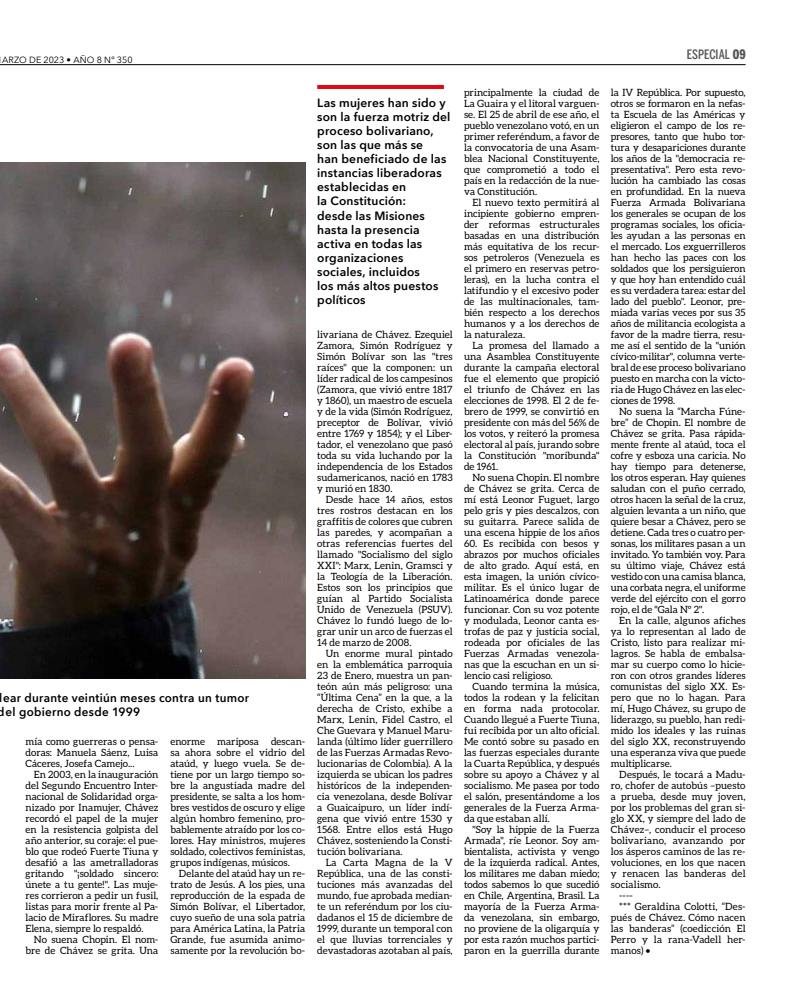
<style>
.page{position:relative;width:808px;height:1007px;background:#fff}
.page>*{position:absolute;margin:0;border:0;box-sizing:border-box;transform-origin:0 0}
.t1{font:500 13px "Benton Sans Comp";letter-spacing:.005em;color:#575756}
.t2{font:600 12px/14px "Avenir Next";letter-spacing:.015em;color:#000}
.t3{font:10px/11px "Aleo";letter-spacing:.005em;color:#000;text-align:justify}
.t4{font:9px "Avenir Next";letter-spacing:.005em;color:#000}
.s1{font-weight:900}
</style>
<div class="page">
<hr style="left:0;top:64px;width:746px;height:1px;background:#000">
<img style="left:0;top:162px;width:305px;height:517px">
<hr style="left:317px;top:85px;width:127px;height:4px;background:#e30613">
<p class="t4" style="left:2px;top:52px;width:132px">ARZO DE 2023 • AÑO 8 Nº 350</p>
<p class="t2" style="left:-2px;top:690px;width:252px">lear durante veintiún meses contra un tumor del gobierno desde 1999</p>
<p class="t3" style="left:25px;top:735px;width:134px">mía como guerreras o pensa&shy;doras: Manuela Sáenz, Luisa Cáceres, Josefa Camejo...</p>
<p class="t3" style="left:25px;top:768px;width:134px;text-indent:8px">En 2003, en la inauguración del Segundo Encuentro Inter&shy;nacional de Solidaridad orga&shy;nizado por Inamujer, Chávez recordó el papel de la mujer en la resistencia golpista del año anterior, su coraje: el pue&shy;blo que rodeó Fuerte Tiuna y desafió a las ametralladoras gritando "¡soldado sincero: únete a tu gente!". Las muje&shy;res corrieron a pedir un fusil, listas para morir frente al Pa&shy;lacio de Miraflores. Su madre Elena, siempre lo respaldó.</p>
<p class="t3" style="left:25px;top:933px;width:134px;text-align:right">No suena Chopin. El nom&shy;bre de Chávez se grita. Una</p>
<p class="t3" style="left:170px;top:735px;width:136px">enorme mariposa descan&shy;sa ahora sobre el vidrio del ataúd, y luego vuela. Se de&shy;tiene por un largo tiempo so&shy;bre la angustiada madre del presidente, se salta a los hom&shy;bres vestidos de oscuro y elige algún hombro femenino, pro&shy;bablemente atraído por los co&shy;lores. Hay ministros, mujeres soldado, colectivos feministas, grupos indígenas, músicos.</p>
<p class="t3" style="left:170px;top:867px;width:136px;text-indent:8px">Delante del ataúd hay un re&shy;trato de Jesús. A los pies, una reproducción de la espada de Simón Bolívar, el Libertador, cuyo sueño de una sola patria para América Latina, la Patria Grande, fue asumida animo&shy;samente por la revolución bo-</p>
<h1 class="t1" style="left:687px;top:46px;width:60px">ESPECIAL <span class="s1">09</span></h1>
<p class="t2" style="left:317px;top:96px;width:135px">Las mujeres han sido y son la fuerza motriz del proceso bolivariano, son las que más se<br>han beneficiado de las instancias liberadoras establecidas en<br>la Constitución:<br>desde las Misiones hasta la presencia activa en todas las organizaciones sociales, incluidos<br>los más altos puestos políticos</p>
<p class="t3" style="left:317px;top:328px;width:137px">livariana de Chávez. Ezequiel Zamora, Simón Rodríguez y Simón Bolívar son las "tres raíces" que la componen: un líder radical de los campesinos (Zamora, que vivió entre 1817 y 1860), un maestro de escuela y de la vida (Simón Rodríguez, preceptor de Bolívar, vivió entre 1769 y 1854); y el Liber&shy;tador, el venezolano que pasó toda su vida luchando por la independencia de los Estados sudamericanos, nació en 1783 y murió en 1830.</p>
<p class="t3" style="left:317px;top:493px;width:137px;text-indent:8px">Desde hace 14 años, estos tres rostros destacan en los graffitis de colores que cubren las paredes, y acompañan a otras referencias fuertes del llamado "Socialismo del siglo XXI": Marx, Lenin, Gramsci y la Teología de la Liberación.<br>Estos son los principios que guían al Partido Socialista Unido de Venezuela (PSUV).<br>Chávez lo fundó luego de lo&shy;grar unir un arco de fuerzas el 14 de marzo de 2008.</p>
<p class="t3" style="left:317px;top:647px;width:137px;text-indent:8px">Un enorme mural pintado en la emblemática parroquia 23 de Enero, muestra un pan&shy;teón aún más peligroso: una “Última Cena” en la que, a la derecha de Cristo, exhibe a Marx, Lenin, Fidel Castro, el Che Guevara y Manuel Maru&shy;landa (último líder guerrillero de las Fuerzas Armadas Revo&shy;lucionarias de Colombia). A la izquierda se ubican los padres históricos de la independen&shy;cia venezolana, desde Bolívar a Guaicaipuro, un líder indí&shy;gena que vivió entre 1530 y 1568. Entre ellos está Hugo Chávez, sosteniendo la Consti&shy;tución bolivariana.</p>
<p class="t3" style="left:317px;top:856px;width:137px;text-indent:8px">La Carta Magna de la V República, una de las consti&shy;tuciones más avanzadas del mundo, fue aprobada median&shy;te un referéndum por los ciu&shy;dadanos el 15 de diciembre de 1999, durante un temporal con el que lluvias torrenciales y devastadoras azotaban al país,</p>
<p class="t3" style="left:464px;top:86px;width:137px">principalmente la ciudad de La Guaira y el litoral varguen&shy;se. El 25 de abril de ese año, el pueblo venezolano votó, en un primer referéndum, a favor de la convocatoria de una Asam&shy;blea Nacional Constituyente, que comprometió a todo el país en la redacción de la nue&shy;va Constitución.</p>
<p class="t3" style="left:464px;top:196px;width:137px;text-indent:8px">El nuevo texto permitirá al incipiente gobierno empren&shy;der reformas estructurales basadas en una distribución más equitativa de los recur&shy;sos petroleros (Venezuela es el primero en reservas petro&shy;leras), en la lucha contra el latifundio y el excesivo poder de las multinacionales, tam&shy;bién respecto a los derechos humanos y a los derechos de la naturaleza.</p>
<p class="t3" style="left:464px;top:339px;width:137px;text-indent:8px">La promesa del llamado a una Asamblea Constituyente durante la campaña electoral fue el elemento que propició el triunfo de Chávez en las elecciones de 1998. El 2 de fe&shy;brero de 1999, se convirtió en presidente con más del 56% de los votos, y reiteró la promesa electoral al país, jurando sobre la Constitución "moribunda" de 1961.</p>
<p class="t3" style="left:464px;top:471px;width:137px;text-indent:8px">No suena Chopin. El nombre de Chávez se grita. Cerca de mí está Leonor Fuguet, largo pelo gris y pies descalzos, con su guitarra. Parece salida de una escena hippie de los años</p>
<p class="t3" style="left:464px;top:537px;width:137px">60. Es recibida con besos y abrazos por muchos oficiales de alto grado. Aquí está, en esta imagen, la unión cívico&shy;militar. Es el único lugar de Latinoamérica donde parece funcionar. Con su voz potente y modulada, Leonor canta es&shy;trofas de paz y justicia social, rodeada por oficiales de las Fuerzas Armadas venezola&shy;nas que la escuchan en un si&shy;lencio casi religioso.</p>
<p class="t3" style="left:464px;top:680px;width:137px;text-indent:8px">Cuando termina la música, todos la rodean y la felicitan en forma nada protocolar.<br>Cuando llegué a Fuerte Tiuna, fui recibida por un alto oficial.<br>Me contó sobre su pasado en las fuerzas especiales durante la Cuarta República, y después sobre su apoyo a Chávez y al socialismo. Me pasea por todo el salón, presentándome a los generales de la Fuerza Arma&shy;da que estaban allí.</p>
<p class="t3" style="left:464px;top:823px;width:137px;text-indent:8px">"Soy la hippie de la Fuerza Armada", ríe Leonor. Soy am&shy;bientalista, activista y vengo de la izquierda radical. Antes, los militares me daban miedo; todos sabemos lo que sucedió en Chile, Argentina, Brasil. La mayoría de la Fuerza Arma&shy;da venezolana, sin embargo, no proviene de la oligarquía y por esta razón muchos partici&shy;paron en la guerrilla durante</p>
<p class="t3" style="left:611px;top:86px;width:136px">la IV República. Por supuesto, otros se formaron en la nefas&shy;ta Escuela de las Américas y eligieron el campo de los re&shy;presores, tanto que hubo tor&shy;tura y desapariciones durante los años de la "democracia re&shy;presentativa". Pero esta revo&shy;lución ha cambiado las cosas en profundidad. En la nueva Fuerza Armada Bolivariana los generales se ocupan de los programas sociales, los oficia&shy;les ayudan a las personas en el mercado. Los exguerrilleros han hecho las paces con los soldados que los persiguieron y que hoy han entendido cuál es su verdadera tarea: estar del lado del pueblo". Leonor, pre&shy;miada varias veces por sus 35 años de militancia ecologista a favor de la madre tierra, resu&shy;me así el sentido de la "unión cívico-militar", columna verte&shy;bral de ese proceso bolivariano puesto en marcha con la victo&shy;ria de Hugo Chávez en las elec&shy;ciones de 1998.</p>
<p class="t3" style="left:611px;top:405px;width:136px;text-indent:8px">No suena la “Marcha Fúne&shy;bre” de Chopin. El nombre de Chávez se grita. Pasa rápida&shy;mente frente al ataúd, toca el cofre y esboza una caricia. No hay tiempo para detenerse, los otros esperan. Hay quienes saludan con el puño cerrado, otros hacen la señal de la cruz, alguien levanta a un niño, que quiere besar a Chávez, pero se detiene. Cada tres o cuatro per&shy;sonas, los militares pasan a un invitado. Yo también voy. Para su último viaje, Chávez está vestido con una camisa blanca, una corbata negra, el uniforme verde del ejército con el gorro rojo, el de "Gala Nº 2".</p>
<p class="t3" style="left:611px;top:614px;width:136px;text-indent:8px">En la calle, algunos afiches ya lo representan al lado de Cristo, listo para realizar mi&shy;lagros. Se habla de embalsa&shy;mar su cuerpo como lo hicie&shy;ron con otros grandes líderes comunistas del siglo XX. Es&shy;pero que no lo hagan. Para mí, Hugo Chávez, su grupo de liderazgo, su pueblo, han redi&shy;mido los ideales y las ruinas del siglo XX, reconstruyendo una esperanza viva que puede multiplicarse.</p>
<p class="t3" style="left:619px;top:768px;width:128px">Después, le tocará a Madu-</p>
<p class="t3" style="left:611px;top:779px;width:136px">ro, chofer de autobús –puesto</p>
<p class="t3" style="left:611px;top:790px;width:136px">a prueba, desde muy joven,</p>
<p class="t3" style="left:611px;top:801px;width:136px">por los problemas del gran si-</p>
<p class="t3" style="left:611px;top:812px;width:136px">glo XX, y siempre del lado de</p>
<p class="t3" style="left:611px;top:823px;width:136px">Chávez–, conducir el proceso</p>
<p class="t3" style="left:611px;top:834px;width:136px">bolivariano, avanzando por</p>
<p class="t3" style="left:611px;top:845px;width:136px">los ásperos caminos de las re-</p>
<p class="t3" style="left:611px;top:856px;width:136px">voluciones, en los que nacen</p>
<p class="t3" style="left:611px;top:867px;width:136px">y renacen las banderas del</p>
<p class="t3" style="left:611px;top:878px;width:51px">socialismo.</p>
<p class="t3" style="left:619px;top:889px;width:15px">----</p>
<p class="t3" style="left:619px;top:900px;width:128px">*** Geraldina Colotti, “Des-</p>
<p class="t3" style="left:611px;top:911px;width:136px">pués de Chávez. Cómo nacen</p>
<p class="t3" style="left:611px;top:922px;width:136px">las banderas” (coedicción El</p>
<p class="t3" style="left:611px;top:933px;width:136px">Perro y la rana-Vadell her-</p>
<p class="t3" style="left:611px;top:944px;width:41px">manos) •</p>
</div>
